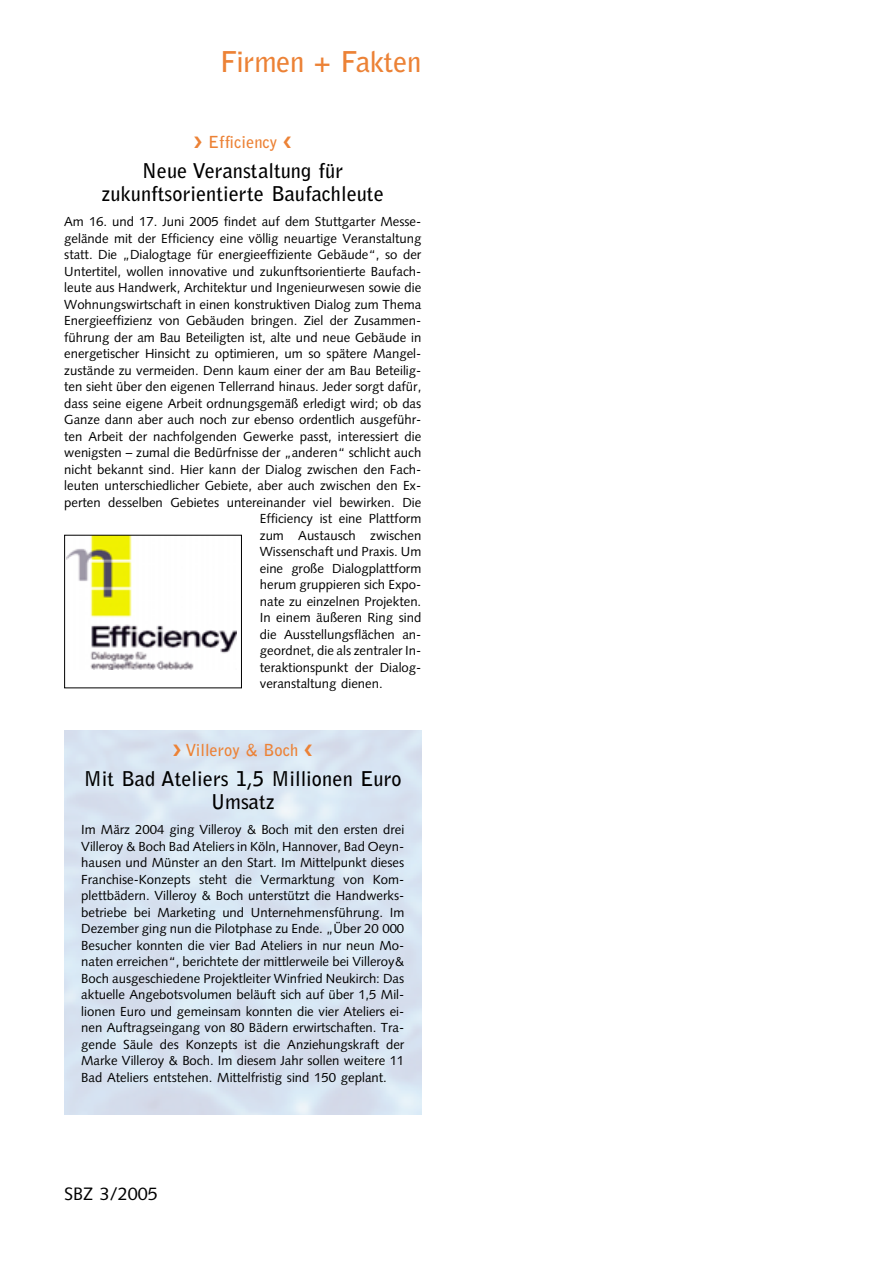
<style>
.page{position:relative;width:893px;height:1263px;background:#fff}
.page>*{position:absolute;margin:0;border:0;box-sizing:border-box;transform-origin:0 0}
.t1{font:700 28.5px "Bell Gothic";letter-spacing:-.01em;color:#ec8236}
.t2{font:700 20.25px/23.2px "Bell Gothic";color:#000;text-align:center}
.t3{font:18px "Syntax";color:#000}
.t4{font:700 16.5px "Bell Gothic";color:#ec8236}
.t5{font:13.2px/16.5px "Syntax";color:#000;text-align:justify}
</style>
<div class="page">
<img style="left:66px;top:537px;width:170px;height:132px">
<div style="left:64px;top:535px;width:178px;height:153px;border:1px solid #000"></div>
<svg style="left:173px;top:745px;width:8px;height:11px"></svg>
<svg style="left:305px;top:745px;width:7px;height:11px"></svg>
<h1 class="t1" style="left:220px;top:51px;width:203px">Firmen + Fakten</h1>
<p class="t4" style="left:208px;top:136px;width:70px">Efficiency</p>
<h2 class="t2" style="left:102px;top:161px;width:284px">Neue Veranstaltung für zukunftsorientierte Baufachleute</h2>
<p class="t5" style="left:64px;top:215px;width:358px">Am 16. und 17. Juni 2005 findet auf dem Stuttgarter Messe-</p>
<p class="t5" style="left:64px;top:231px;width:358px">gelände mit der Efficiency eine völlig neuartige Veranstaltung</p>
<p class="t5" style="left:64px;top:248px;width:358px">statt. Die „Dialogtage für energieeffiziente Gebäude“, so der</p>
<p class="t5" style="left:64px;top:264px;width:358px">Untertitel, wollen innovative und zukunftsorientierte Baufach-</p>
<p class="t5" style="left:64px;top:281px;width:358px">leute aus Handwerk, Architektur und Ingenieurwesen sowie die</p>
<p class="t5" style="left:64px;top:297px;width:358px">Wohnungswirtschaft in einen konstruktiven Dialog zum Thema</p>
<p class="t5" style="left:64px;top:314px;width:358px">Energieeffizienz von Gebäuden bringen. Ziel der Zusammen-</p>
<p class="t5" style="left:64px;top:330px;width:358px">führung der am Bau Beteiligten ist, alte und neue Gebäude in</p>
<p class="t5" style="left:64px;top:347px;width:358px">energetischer Hinsicht zu optimieren, um so spätere Mangel-</p>
<p class="t5" style="left:64px;top:363px;width:358px">zustände zu vermeiden. Denn kaum einer der am Bau Beteilig-</p>
<p class="t5" style="left:64px;top:380px;width:358px">ten sieht über den eigenen Tellerrand hinaus. Jeder sorgt dafür,</p>
<p class="t5" style="left:64px;top:396px;width:358px">dass seine eigene Arbeit ordnungsgemäß erledigt wird; ob das</p>
<p class="t5" style="left:64px;top:413px;width:358px">Ganze dann aber auch noch zur ebenso ordentlich ausgeführ-</p>
<p class="t5" style="left:64px;top:429px;width:358px">ten Arbeit der nachfolgenden Gewerke passt, interessiert die</p>
<p class="t5" style="left:64px;top:446px;width:358px">wenigsten – zumal die Bedürfnisse der „anderen“ schlicht auch</p>
<p class="t5" style="left:64px;top:462px;width:358px">nicht bekannt sind. Hier kann der Dialog zwischen den Fach-</p>
<p class="t5" style="left:64px;top:479px;width:358px">leuten unterschiedlicher Gebiete, aber auch zwischen den Ex-</p>
<p class="t5" style="left:64px;top:495px;width:358px">perten desselben Gebietes untereinander viel bewirken. Die</p>
<p class="t5" style="left:260px;top:512px;width:163px">Efficiency ist eine Plattform</p>
<p class="t5" style="left:260px;top:528px;width:163px">zum Austausch zwischen</p>
<p class="t5" style="left:260px;top:545px;width:163px">Wissenschaft und Praxis. Um</p>
<p class="t5" style="left:260px;top:561px;width:163px">eine große Dialogplattform</p>
<p class="t5" style="left:260px;top:578px;width:163px">herum gruppieren sich Expo-</p>
<p class="t5" style="left:260px;top:594px;width:163px">nate zu einzelnen Projekten.</p>
<p class="t5" style="left:260px;top:611px;width:163px">In einem äußeren Ring sind</p>
<p class="t5" style="left:260px;top:627px;width:163px">die Ausstellungsflächen an-</p>
<p class="t5" style="left:260px;top:644px;width:163px">geordnet, die als zentraler In-</p>
<p class="t5" style="left:260px;top:660px;width:163px">teraktionspunkt der Dialog-</p>
<p class="t5" style="left:260px;top:677px;width:124px">veranstaltung dienen.</p>
<p class="t4" style="left:185px;top:744px;width:114px">Villeroy &amp; Boch</p>
<h2 class="t2" style="left:84px;top:769px;width:319px">Mit Bad Ateliers 1,5 Millionen Euro<br>Umsatz</h2>
<p class="t5" style="left:81px;top:823px;width:324px">Im März 2004 ging Villeroy &amp; Boch mit den ersten drei Villeroy &amp; Boch Bad Ateliers in Köln, Hannover, Bad Oeyn&shy;hausen und Münster an den Start. Im Mittelpunkt dieses Franchise-Konzepts steht die Vermarktung von Kom&shy;plettbädern. Villeroy &amp; Boch unterstützt die Handwerks&shy;betriebe bei Marketing und Unternehmensführung. Im Dezember ging nun die Pilotphase zu Ende. „Über 20 000<br>Besucher konnten die vier Bad Ateliers in nur neun Mo&shy;naten erreichen“, berichtete der mittlerweile bei Villeroy&amp; Boch ausgeschiedene Projektleiter Winfried Neukirch: Das aktuelle Angebotsvolumen beläuft sich auf über 1,5 Mil&shy;lionen Euro und gemeinsam konnten die vier Ateliers ei&shy;nen Auftragseingang von 80 Bädern erwirtschaften. Tra&shy;gende Säule des Konzepts ist die Anziehungskraft der Marke Villeroy &amp; Boch. Im diesem Jahr sollen weitere 11<br>Bad Ateliers entstehen. Mittelfristig sind 150 geplant.</p>
<h3 class="t3" style="left:64px;top:1186px;width:95px">SBZ 3/2005</h3>
</div>
